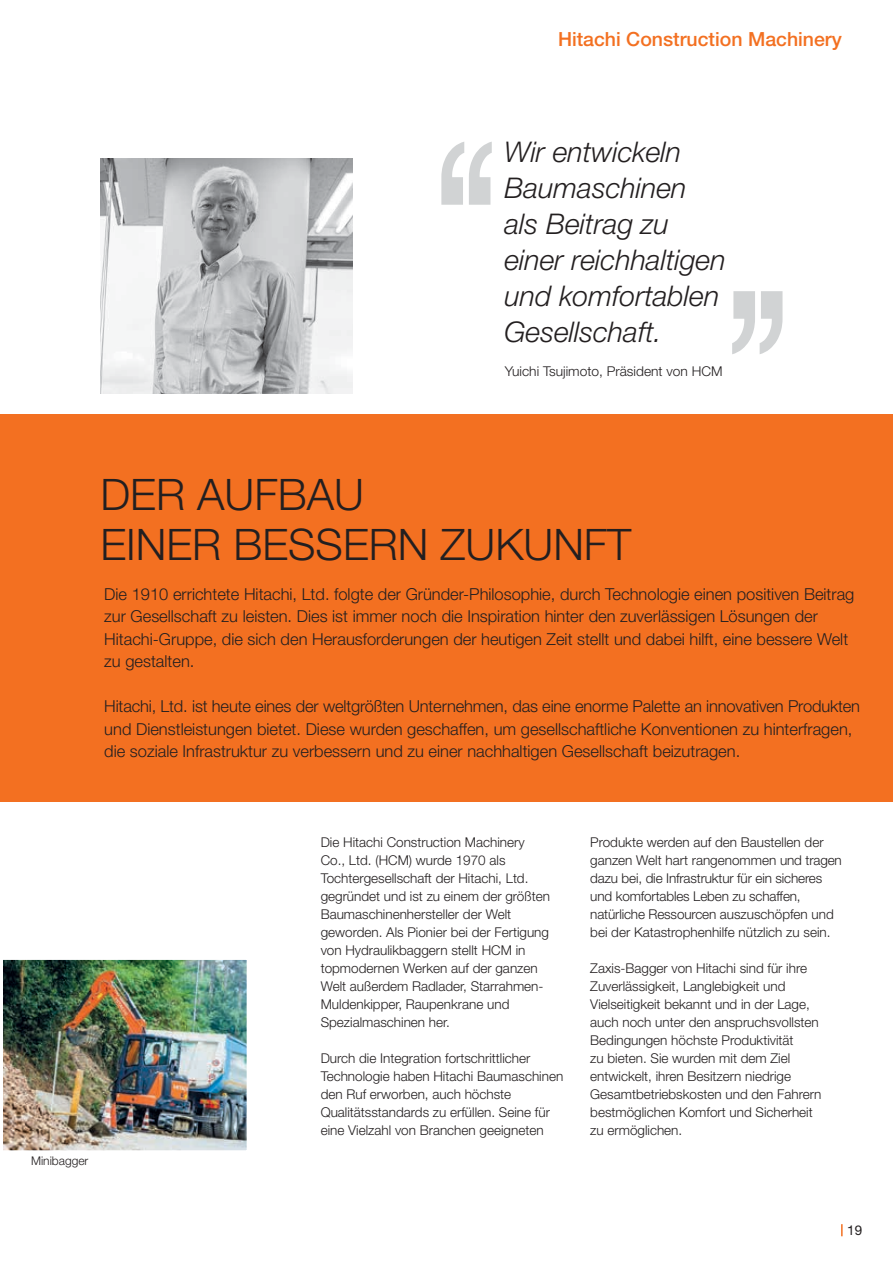
<style>
.page{position:relative;width:893px;height:1263px;background:#fff}
.page>*{position:absolute;margin:0;border:0;box-sizing:border-box;transform-origin:0 0}
.t1{font:300 43.5px/49.5px "Helvetica Neue LT Pro";color:#231f20}
.t2{font:italic 300 28.5px/36px "Helvetica Neue LT Pro";color:#231f20}
.t3{font:500 19.5px "Helvetica Neue LT Pro";color:#f37021}
.t4{font:300 16.5px/22.5px "Helvetica Neue LT Pro";color:#231f20}
.t5{font:300 13.5px/18px "Helvetica Neue LT Pro";color:#231f20}
.t6{font:13.5px "Helvetica Neue LT Pro";color:#231f20}
.t7{font:300 12px "Helvetica Neue LT Pro";color:#231f20}
</style>
<div class="page">
<div style="left:0;top:414px;width:893px;height:388px;background:#f37021"></div>
<svg style="left:841px;top:1224px;width:2px;height:12px"></svg>
<img style="left:4px;top:961px;width:242px;height:188px">
<div style="left:0;top:957px;width:250px;height:196px;border:3px solid #fff"></div>
<img style="left:0;top:0;width:1px;height:1263px">
<svg style="left:441px;top:142px;width:51px;height:63px"></svg>
<svg style="left:732px;top:291px;width:50px;height:63px"></svg>
<img style="left:100px;top:159px;width:252px;height:234px">
<h3 class="t3" style="left:558px;top:27px;width:285px">Hitachi Construction Machinery</h3>
<h2 class="t2" style="left:504px;top:133px;width:223px">Wir entwickeln<br>Baumaschinen als Beitrag zu einer reichhaltigen und komfortablen<br>Gesellschaft.</h2>
<p class="t5" style="left:505px;top:362px;width:219px">Yuichi Tsujimoto, Präsident von HCM</p>
<h1 class="t1" style="left:100px;top:469px;width:533px">DER AUFBAU<br>EINER BESSERN ZUKUNFT</h1>
<p class="t4" style="left:104px;top:582px;width:752px">Die 1910 errichtete Hitachi, Ltd. folgte der Gründer-Philosophie, durch Technologie einen positiven Beitrag zur Gesellschaft zu leisten. Dies ist immer noch die Inspiration hinter den zuverlässigen Lösungen der Hitachi-Gruppe, die sich den Herausforderungen der heutigen Zeit stellt und dabei hilft, eine bessere Welt zu gestalten.</p>
<p class="t4" style="left:104px;top:695px;width:757px">Hitachi, Ltd. ist heute eines der weltgrößten Unternehmen, das eine enorme Palette an innovativen Produkten und Dienstleistungen bietet. Diese wurden geschaffen, um gesellschaftliche Konventionen zu hinterfragen, die soziale Infrastruktur zu verbessern und zu einer nachhaltigen Gesellschaft beizutragen.</p>
<p class="t7" style="left:31px;top:1153px;width:59px">Minibagger</p>
<p class="t5" style="left:321px;top:833px;width:231px">Die Hitachi Construction Machinery Co., Ltd. (HCM) wurde 1970 als Tochtergesellschaft der Hitachi, Ltd. gegründet und ist zu einem der größten Baumaschinenhersteller der Welt geworden. Als Pionier bei der Fertigung von Hydraulikbaggern stellt HCM in topmodernen Werken auf der ganzen Welt außerdem Radlader, Starrahmen-Muldenkipper, Raupenkrane und Spezialmaschinen her.</p>
<p class="t5" style="left:321px;top:1049px;width:244px">Durch die Integration fortschrittlicher Technologie haben Hitachi Baumaschinen den Ruf erworben, auch höchste Qualitätsstandards zu erfüllen. Seine für eine Vielzahl von Branchen geeigneten</p>
<p class="t5" style="left:590px;top:833px;width:253px">Produkte werden auf den Baustellen der ganzen Welt hart rangenommen und tragen dazu bei, die Infrastruktur für ein sicheres und komfortables Leben zu schaffen, natürliche Ressourcen auszuschöpfen und bei der Katastrophenhilfe nützlich zu sein.</p>
<p class="t5" style="left:590px;top:959px;width:233px">Zaxis-Bagger von Hitachi sind für ihre Zuverlässigkeit, Langlebigkeit und Vielseitigkeit bekannt und in der Lage, auch noch unter den anspruchsvollsten Bedingungen höchste Produktivität<br>zu bieten. Sie wurden mit dem Ziel entwickelt, ihren Besitzern niedrige Gesamtbetriebskosten und den Fahrern bestmöglichen Komfort und Sicherheit zu ermöglichen.</p>
<p class="t6" style="left:847px;top:1222px;width:17px">19</p>
</div>
